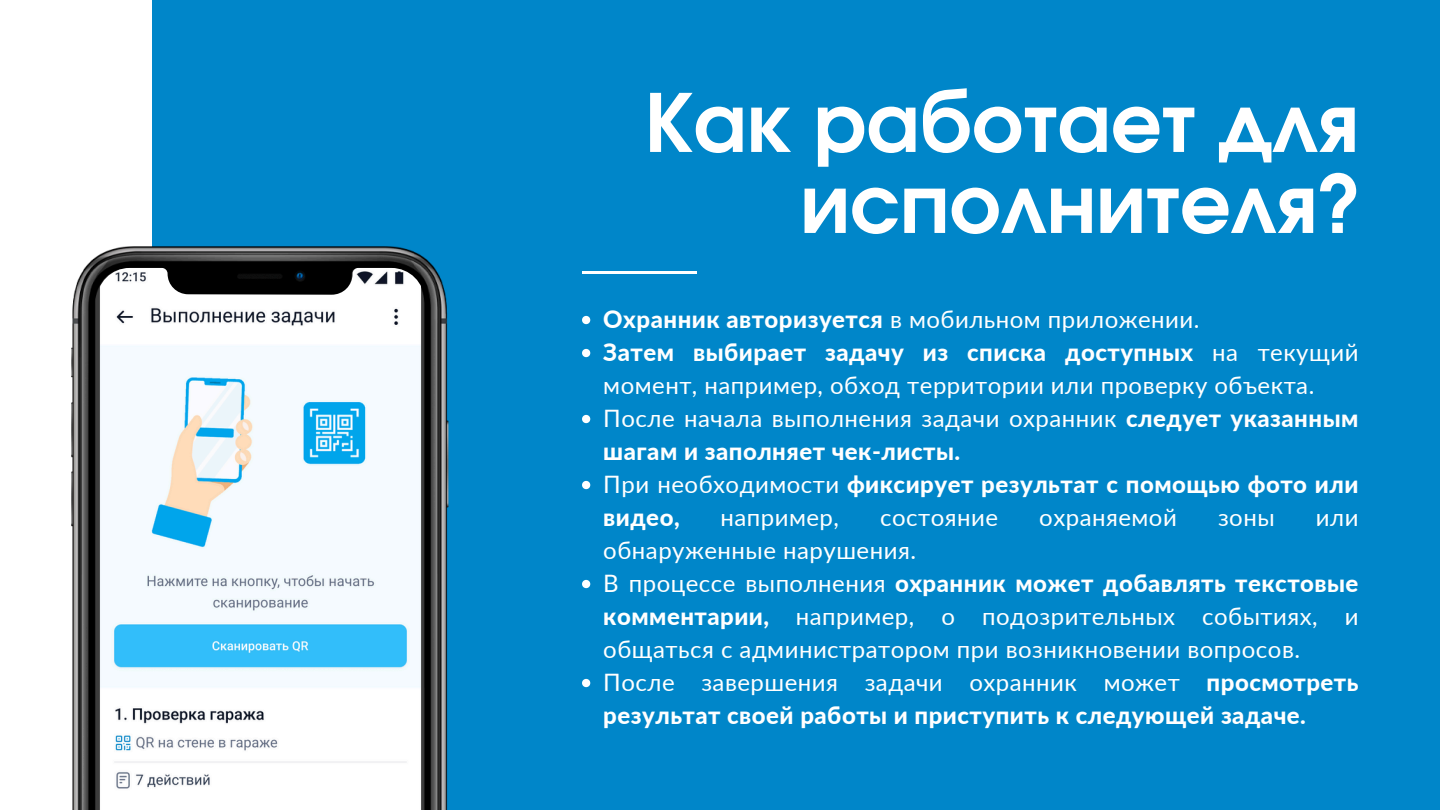
<style>
.page{position:relative;width:1440px;height:810px;background:#0086c9}
.page>*{position:absolute;margin:0;border:0;box-sizing:border-box;transform-origin:0 0}
.t1{font:700 80px/81px "Evolventa";color:#fff;text-align:right}
.t2{font:24px/33px "Lato";letter-spacing:.02em;color:#fff}
.t3{font:800 24px/33px "Lato";letter-spacing:.02em;color:#fff}
.s1{font-weight:800}
.s2{font-weight:400}
</style>
<div class="page">
<div style="left:0;top:0;width:152px;height:810px;background:#fff"></div>
<svg style="left:582px;top:316px;width:8px;height:8px"></svg>
<svg style="left:582px;top:349px;width:8px;height:8px"></svg>
<svg style="left:582px;top:415px;width:8px;height:8px"></svg>
<svg style="left:582px;top:481px;width:8px;height:8px"></svg>
<svg style="left:582px;top:580px;width:8px;height:8px"></svg>
<svg style="left:582px;top:679px;width:8px;height:8px"></svg>
<hr style="left:582px;top:271px;width:115px;height:3px;background:#fff">
<img style="left:71px;top:246px;width:378px;height:564px">
<img style="left:97px;top:268px;width:328px;height:542px">
<p class="t1" style="left:644px;top:87px;width:716px">Как работает для исполнителя?</p>
<p class="t2" style="left:603px;top:302px;width:598px"><span class="s1">Охранник авторизуется</span> в мобильном приложении.</p>
<p class="t2" style="left:603px;top:335px;width:757px"><span class="s1">Затем выбирает задачу из списка доступных</span> на текущий момент, например, обход территории или проверку объекта.</p>
<p class="t3" style="left:603px;top:401px;width:757px"><span class="s2">После начала выполнения задачи охранник</span> следует указанным шагам и заполняет чек-листы.</p>
<h1 class="t3" style="left:603px;top:467px;width:757px"><span class="s2">При необходимости</span> фиксирует результат с помощью фото или видео,</h1>
<h1 class="t2" style="left:720px;top:500px;width:120px">например,</h1>
<h1 class="t2" style="left:880px;top:500px;width:119px">состояние</h1>
<h1 class="t2" style="left:1039px;top:500px;width:139px">охраняемой</h1>
<h1 class="t2" style="left:1218px;top:500px;width:58px">зоны</h1>
<h1 class="t2" style="left:1316px;top:500px;width:44px">или</h1>
<h1 class="t2" style="left:603px;top:533px;width:314px">обнаруженные нарушения.</h1>
<p class="t2" style="left:603px;top:566px;width:757px;text-align:justify">В процессе выполнения <span class="s1">охранник может добавлять текстовые комментарии,</span> например, о подозрительных событиях, и общаться с администратором при возникновении вопросов.</p>
<p class="t3" style="left:603px;top:665px;width:757px"><span class="s2">После завершения задачи охранник может</span> просмотреть результат своей работы и приступить к следующей задаче.</p>
</div>
